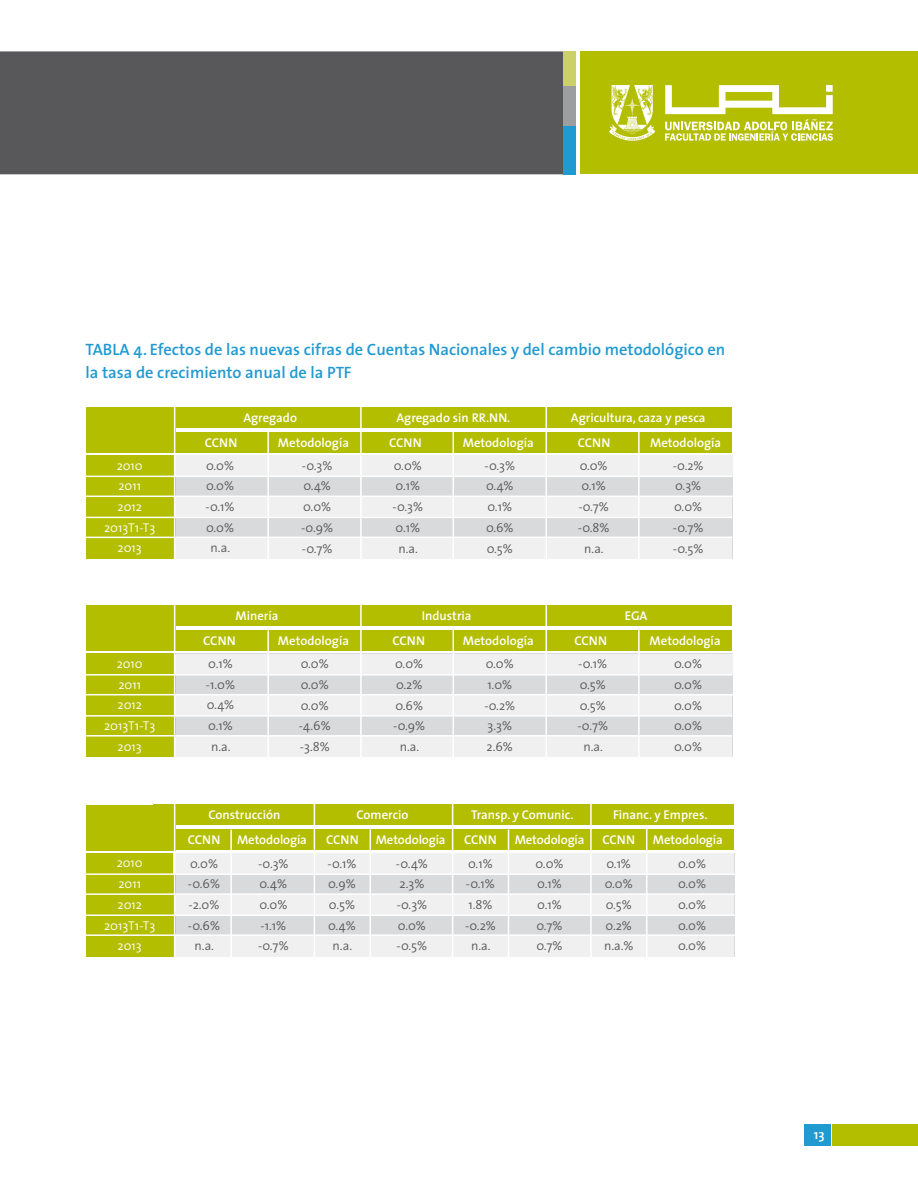
<style>
.page{position:relative;width:918px;height:1188px;background:#fff}
.page>*{position:absolute;margin:0;border:0;box-sizing:border-box;transform-origin:0 0}
.t1{font:600 16.5px/22.5px "The Sans";color:#219ad2}
.t2{font:600 13.5px "The Sans";color:#fff}
.t3{font:300 12.75px/20.7px "The Sans";color:#58585a;text-align:center}
.t4{font:600 12.75px "The Sans";color:#fff}
.t5{font:300 12.75px/20.7px "The Sans";color:#fff;text-align:center}
</style>
<div class="page">
<div style="left:0;top:51px;width:563px;height:123px;background:#58585a"></div>
<div style="left:563px;top:51px;width:13px;height:40px;background:#ccd069"></div>
<div style="left:580px;top:51px;width:338px;height:123px;background:#b4be00"></div>
<div style="left:563px;top:126px;width:13px;height:48px;background:#219ad2"></div>
<div style="left:563px;top:87px;width:13px;height:39px;background:#9c9e9f"></div>
<div style="left:833px;top:1125px;width:85px;height:21px;background:#b4be00"></div>
<div style="left:804px;top:1125px;width:27px;height:21px;background:#219ad2"></div>
<svg style="left:609px;top:85px;width:46px;height:56px"></svg>
<svg style="left:665px;top:85px;width:168px;height:56px"></svg>
<div style="left:86px;top:455px;width:646px;height:104px;background:#d9dadb"></div>
<div style="left:86px;top:455px;width:89px;height:104px;background:#b4be00"></div>
<div style="left:86px;top:407px;width:89px;height:46px;background:#b4be00"></div>
<div style="left:174px;top:455px;width:558px;height:21px;background:#f0f0f1"></div>
<div style="left:175px;top:496px;width:557px;height:21px;background:#f0f0f1"></div>
<div style="left:174px;top:538px;width:558px;height:21px;background:#f0f0f1"></div>
<div style="left:175px;top:432px;width:557px;height:21px;background:#b4be00"></div>
<div style="left:175px;top:407px;width:557px;height:21px;background:#b4be00"></div>
<hr style="left:77px;top:476px;width:655px;height:1px;background:#fff">
<hr style="left:77px;top:517px;width:655px;height:1px;background:#fff">
<hr style="left:78px;top:496px;width:657px;height:1px;background:#fff">
<hr style="left:78px;top:537px;width:654px;height:1px;background:#fff">
<hr style="left:174px;top:407px;width:1px;height:154px;background:#fff">
<hr style="left:267px;top:432px;width:2px;height:131px;background:#fff">
<hr style="left:360px;top:407px;width:2px;height:154px;background:#fff">
<hr style="left:453px;top:432px;width:1px;height:133px;background:#fff">
<hr style="left:546px;top:407px;width:1px;height:158px;background:#fff">
<hr style="left:638px;top:432px;width:2px;height:133px;background:#fff">
<div style="left:86px;top:654px;width:646px;height:103px;background:#d9dadb"></div>
<div style="left:86px;top:653px;width:89px;height:104px;background:#b4be00"></div>
<div style="left:86px;top:605px;width:89px;height:46px;background:#b4be00"></div>
<div style="left:174px;top:654px;width:558px;height:21px;background:#f0f0f1"></div>
<div style="left:175px;top:695px;width:557px;height:21px;background:#f0f0f1"></div>
<div style="left:174px;top:736px;width:558px;height:21px;background:#f0f0f1"></div>
<div style="left:175px;top:630px;width:557px;height:21px;background:#b4be00"></div>
<div style="left:175px;top:605px;width:557px;height:21px;background:#b4be00"></div>
<hr style="left:77px;top:674px;width:655px;height:2px;background:#fff">
<hr style="left:77px;top:715px;width:655px;height:2px;background:#fff">
<hr style="left:78px;top:694px;width:657px;height:1px;background:#fff">
<hr style="left:78px;top:735px;width:654px;height:2px;background:#fff">
<hr style="left:174px;top:605px;width:1px;height:158px;background:#fff">
<hr style="left:267px;top:630px;width:2px;height:130px;background:#fff">
<hr style="left:360px;top:605px;width:2px;height:158px;background:#fff">
<hr style="left:453px;top:630px;width:1px;height:133px;background:#fff">
<hr style="left:546px;top:605px;width:1px;height:158px;background:#fff">
<hr style="left:638px;top:630px;width:2px;height:133px;background:#fff">
<div style="left:86px;top:853px;width:648px;height:104px;background:#d9dadb"></div>
<div style="left:86px;top:853px;width:89px;height:104px;background:#b4be00"></div>
<div style="left:86px;top:805px;width:89px;height:45px;background:#b4be00"></div>
<div style="left:174px;top:853px;width:560px;height:21px;background:#f0f0f1"></div>
<div style="left:175px;top:894px;width:559px;height:21px;background:#f0f0f1"></div>
<div style="left:174px;top:936px;width:560px;height:21px;background:#f0f0f1"></div>
<div style="left:153px;top:829px;width:581px;height:21px;background:#b4be00"></div>
<div style="left:153px;top:804px;width:581px;height:21px;background:#b4be00"></div>
<hr style="left:77px;top:873px;width:660px;height:2px;background:#fff">
<hr style="left:77px;top:915px;width:660px;height:1px;background:#fff">
<hr style="left:78px;top:893px;width:659px;height:2px;background:#fff">
<hr style="left:78px;top:934px;width:659px;height:2px;background:#fff">
<hr style="left:174px;top:803px;width:1px;height:157px;background:#fff">
<hr style="left:230px;top:830px;width:2px;height:131px;background:#fff">
<hr style="left:314px;top:803px;width:1px;height:156px;background:#fff">
<hr style="left:370px;top:829px;width:1px;height:131px;background:#fff">
<hr style="left:590px;top:800px;width:2px;height:161px;background:#fff">
<hr style="left:452px;top:803px;width:1px;height:157px;background:#fff">
<hr style="left:646px;top:828px;width:1px;height:131px;background:#fff">
<hr style="left:508px;top:830px;width:1px;height:131px;background:#fff">
<p class="t1" style="left:85px;top:338px;width:641px">TABLA 4. Efectos de las nuevas cifras de Cuentas Nacionales y del cambio metodológico en la tasa de crecimiento anual de la PTF</p>
<p class="t4" style="left:396px;top:407px;width:115px">Agregado sin RR.NN.</p>
<p class="t3" style="left:393px;top:455px;width:32px">0.0%<br>0.1% -0.3%<br>0.1% n.a.</p>
<p class="t3" style="left:485px;top:455px;width:32px;text-align:left">-0.3%<br>0.4%<br>0.1%<br>0.6%<br>0.5%</p>
<p class="t3" style="left:578px;top:455px;width:33px">0.0%<br>0.1% -0.7% -0.8% n.a.</p>
<p class="t3" style="left:673px;top:455px;width:32px;text-align:left">-0.2%<br>0.3%<br>0.0% -0.7% -0.5%</p>
<p class="t4" style="left:243px;top:407px;width:55px">Agregado</p>
<p class="t4" style="left:571px;top:407px;width:136px">Agricultura, caza y pesca</p>
<p class="t3" style="left:301px;top:455px;width:34px;text-align:left">-0.3%<br>0.4%<br>0.0% -0.9% -0.7%</p>
<p class="t4" style="left:205px;top:432px;width:34px">CCNN</p>
<p class="t4" style="left:278px;top:432px;width:73px">Metodología</p>
<p class="t4" style="left:389px;top:432px;width:34px">CCNN</p>
<p class="t4" style="left:463px;top:432px;width:73px">Metodología</p>
<p class="t4" style="left:578px;top:432px;width:34px">CCNN</p>
<p class="t4" style="left:650px;top:432px;width:73px">Metodología</p>
<p class="t5" style="left:104px;top:455px;width:53px">2010<br>2011<br>2012<br>2013T1-T3<br>2013</p>
<p class="t3" style="left:206px;top:455px;width:31px">0.0%<br>0.0% -0.1%<br>0.0% n.a.</p>
<p class="t4" style="left:235px;top:605px;width:45px">Minería</p>
<p class="t4" style="left:625px;top:605px;width:24px">EGA</p>
<p class="t3" style="left:299px;top:653px;width:33px;text-align:left">0.0%<br>0.0%<br>0.0% -4.6% -3.8%</p>
<p class="t4" style="left:422px;top:605px;width:51px">Industria</p>
<p class="t3" style="left:393px;top:653px;width:34px">0.0%<br>0.2%<br>0.6% -0.9% n.a.</p>
<p class="t3" style="left:484px;top:653px;width:32px;text-align:left">0.0%<br>1.0% -0.2%<br>3.3%<br>2.6%</p>
<p class="t3" style="left:577px;top:653px;width:32px">-0.1%<br>0.5%<br>0.5% -0.7% n.a.</p>
<p class="t3" style="left:674px;top:653px;width:30px;text-align:justify">0.0% 0.0% 0.0% 0.0% 0.0%</p>
<p class="t4" style="left:203px;top:630px;width:34px">CCNN</p>
<p class="t4" style="left:278px;top:630px;width:73px">Metodología</p>
<p class="t4" style="left:392px;top:630px;width:34px">CCNN</p>
<p class="t4" style="left:463px;top:630px;width:73px">Metodología</p>
<p class="t4" style="left:574px;top:630px;width:34px">CCNN</p>
<p class="t4" style="left:650px;top:630px;width:73px">Metodología</p>
<p class="t5" style="left:104px;top:653px;width:53px">2010<br>2011<br>2012<br>2013T1-T3<br>2013</p>
<p class="t3" style="left:206px;top:653px;width:31px">0.1% -1.0%<br>0.4%<br>0.1% n.a.</p>
<p class="t4" style="left:208px;top:805px;width:73px">Construcción</p>
<p class="t4" style="left:471px;top:805px;width:104px">Transp. y Comunic.</p>
<p class="t4" style="left:613px;top:805px;width:96px">Financ. y Empres.</p>
<p class="t3" style="left:258px;top:852px;width:32px;text-align:left">-0.3%<br>0.4%<br>0.0% -1.1% -0.7%</p>
<p class="t4" style="left:357px;top:805px;width:53px">Comercio</p>
<p class="t4" style="left:188px;top:829px;width:34px">CCNN</p>
<p class="t4" style="left:237px;top:829px;width:71px">Metodología</p>
<p class="t4" style="left:326px;top:829px;width:34px">CCNN</p>
<p class="t4" style="left:376px;top:829px;width:71px">Metodología</p>
<p class="t4" style="left:464px;top:829px;width:34px">CCNN</p>
<p class="t4" style="left:515px;top:829px;width:71px">Metodología</p>
<p class="t4" style="left:602px;top:829px;width:34px">CCNN</p>
<p class="t4" style="left:653px;top:829px;width:71px">Metodología</p>
<p class="t5" style="left:104px;top:852px;width:53px">2010<br>2011<br>2012<br>2013T1-T3<br>2013</p>
<p class="t3" style="left:188px;top:852px;width:34px">0.0% -0.6% -2.0% -0.6% n.a.</p>
<p class="t3" style="left:328px;top:852px;width:31px">-0.1%<br>0.9%<br>0.5%<br>0.4% n.a.</p>
<p class="t3" style="left:396px;top:853px;width:34px;text-align:left">-0.4%<br>2.3% -0.3%<br>0.0% -0.5%</p>
<p class="t3" style="left:465px;top:853px;width:32px">0.1% -0.1%<br>1.8% -0.2% n.a.</p>
<p class="t3" style="left:536px;top:853px;width:30px;text-align:left">0.0%<br>0.1%<br>0.1%<br>0.7%<br>0.7%</p>
<p class="t3" style="left:604px;top:853px;width:31px;text-align:left">0.1%<br>0.0%<br>0.5%<br>0.2% n.a.%</p>
<p class="t3" style="left:678px;top:853px;width:30px;text-align:justify">0.0% 0.0% 0.0% 0.0% 0.0%</p>
<p class="t2" style="left:814px;top:1123px;width:12px">13</p>
</div>
